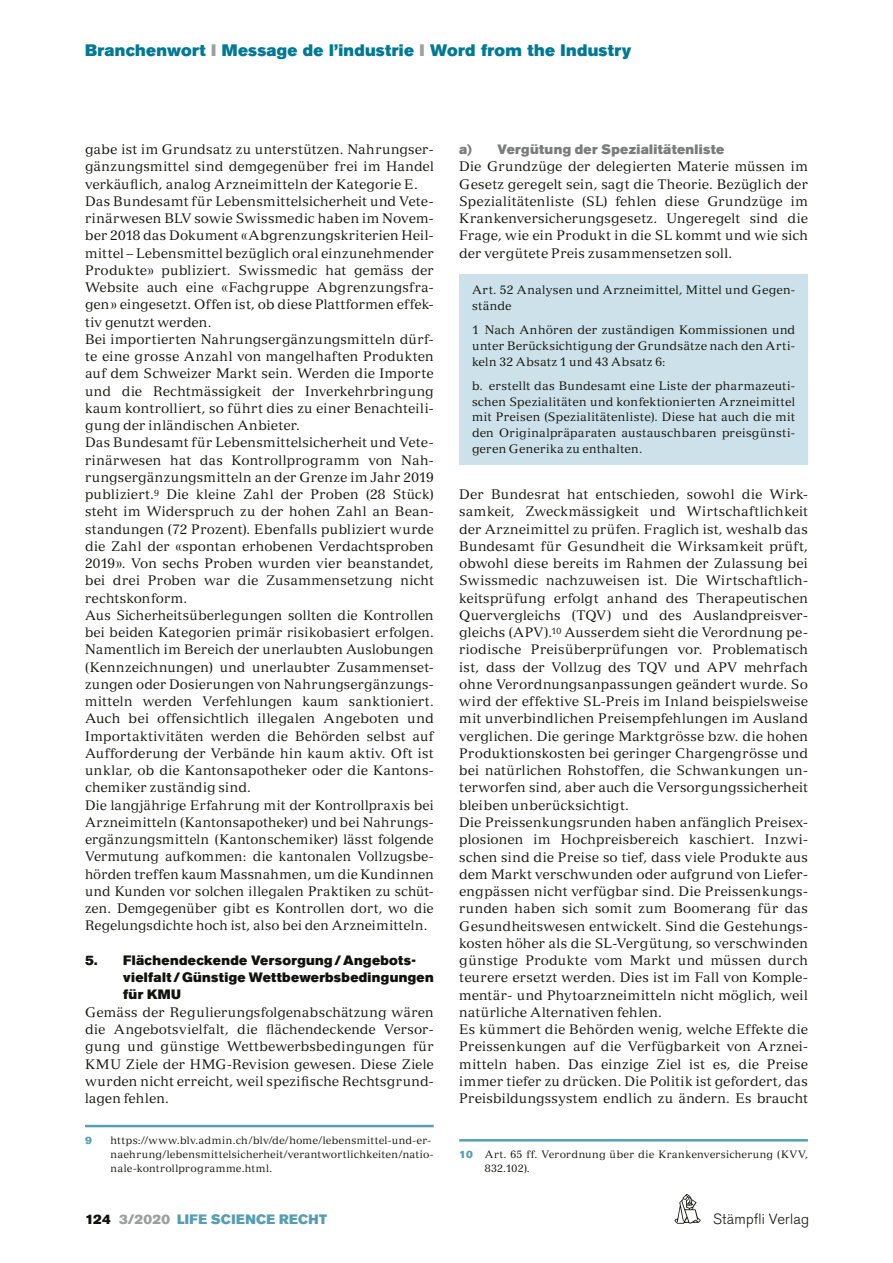
<style>
.page{position:relative;width:893px;height:1263px;background:#fff}
.page>*{position:absolute;margin:0;border:0;box-sizing:border-box;transform-origin:0 0}
.t1{font:16.5px "Akzidenz Grotesk BE Super";letter-spacing:.015em;color:#007994}
.t2{font:300 14.7px "Akzidenz Grotesk BE";letter-spacing:.015em;color:#12120d}
.t3{font:13.5px/17.2px "Versailles LT Std";letter-spacing:.01em;color:#12120d}
.t4{font:13.5px/17.2px "Akzidenz Grotesk BE Super";letter-spacing:.025em;color:#12120d}
.t5{font:13.5px "Akzidenz Grotesk BE Super";letter-spacing:.025em;color:#7b7d7c}
.t6{font:13.5px "Akzidenz Grotesk BE Super";letter-spacing:.025em;color:#559eb2}
.t7{font:12px/15.8px "Versailles LT Std";letter-spacing:.02em;color:#12120d;text-align:justify}
.t8{font:10.5px/14.2px "Versailles LT Std";letter-spacing:.02em;color:#12120d}
.t9{font:10.5px "Akzidenz Grotesk BE Super";color:#559eb2}
.s1{color:#9d9e9e}
.s2{font-family:"Akzidenz Grotesk BE Super";color:#559eb2}
.s3{color:#12120d}
</style>
<div class="page">
<svg style="left:674px;top:1194px;width:27px;height:30px"></svg>
<hr style="left:85px;top:1125px;width:349px;height:2px;background:#559eb2">
<div style="left:459px;top:275px;width:349px;height:190px;background:#cce1e9"></div>
<hr style="left:459px;top:1139px;width:349px;height:2px;background:#559eb2">
<p class="t1" style="left:85px;top:40px;width:548px">Branchenwort <span class="s1">I</span> Message de l’industrie <span class="s1">I</span> Word from the Industry</p>
<p class="t3" style="left:85px;top:141px;width:350px">gabe ist im Grundsatz zu unterstützen. Nahrungser&shy;gänzungsmittel sind demgegenüber frei im Handel verkäuflich, analog Arzneimitteln der Kategorie E.<br>Das Bundesamt für Lebensmittelsicherheit und Vete&shy;rinärwesen BLV sowie Swissmedic haben im Novem&shy;ber 2018 das Dokument «Abgrenzungskriterien Heil&shy;mittel – Lebensmittel bezüglich oral einzunehmender Produkte» publiziert. Swissmedic hat gemäss der Website auch eine «Fachgruppe Abgrenzungsfra&shy;gen» eingesetzt. Offen ist, ob diese Plattformen effek&shy;tiv genutzt werden.<br>Bei importierten Nahrungsergänzungsmitteln dürf&shy;te eine grosse Anzahl von mangelhaften Produkten auf dem Schweizer Markt sein. Werden die Importe und die Rechtmässigkeit der Inverkehrbringung kaum kontrolliert, so führt dies zu einer Benachteili&shy;gung der inländischen Anbieter.<br>Das Bundesamt für Lebensmittelsicherheit und Vete&shy;rinärwesen hat das Kontrollprogramm von Nah&shy;rungsergänzungsmitteln an der Grenze im Jahr 2019 publiziert.<sup>9</sup> Die kleine Zahl der Proben (28 Stück) steht im Widerspruch zu der hohen Zahl an Bean&shy;standungen (72 Prozent). Ebenfalls publiziert wurde die Zahl der «spontan erhobenen Verdachtsproben 2019». Von sechs Proben wurden vier beanstandet, bei drei Proben war die Zusammensetzung nicht rechtskonform.<br>Aus Sicherheitsüberlegungen sollten die Kontrollen bei beiden Kategorien primär risikobasiert erfolgen.<br>Namentlich im Bereich der unerlaubten Auslobungen (Kennzeichnungen) und unerlaubter Zusammenset&shy;zungen oder Dosierungen von Nahrungsergänzungs&shy;mitteln werden Verfehlungen kaum sanktioniert.<br>Auch bei offensichtlich illegalen Angeboten und Importaktivitäten werden die Behörden selbst auf Aufforderung der Verbände hin kaum aktiv. Oft ist unklar, ob die Kantonsapotheker oder die Kantons&shy;chemiker zuständig sind.<br>Die langjährige Erfahrung mit der Kontrollpraxis bei Arzneimitteln (Kantonsapotheker) und bei Nahrungs&shy;ergänzungsmitteln (Kantonschemiker) lässt folgende Vermutung aufkommen: die kantonalen Vollzugsbe&shy;hörden treffen kaum Massnahmen, um die Kundinnen und Kunden vor solchen illegalen Praktiken zu schüt&shy;zen. Demgegenüber gibt es Kontrollen dort, wo die Regelungsdichte hoch ist, also bei den Arzneimitteln.</p>
<p class="t4" style="left:123px;top:952px;width:312px;text-indent:-38px">5. Flächendeckende Versorgung / Angebots&shy;vielfalt / Günstige Wettbewerbsbedingungen für KMU</p>
<p class="t3" style="left:85px;top:1003px;width:350px;text-align:justify">Gemäss der Regulierungsfolgenabschätzung wären die Angebotsvielfalt, die flächendeckende Versor&shy;gung und günstige Wettbewerbsbedingungen für KMU Ziele der HMG-Revision gewesen. Diese Ziele wurden nicht erreicht, weil spezifische Rechtsgrund&shy;lagen fehlen.</p>
<p class="t9" style="left:85px;top:1134px;width:8px">9</p>
<p class="t8" style="left:111px;top:1133px;width:325px">https://www.blv.admin.ch/blv/de/home/lebensmittel-und-er&shy;naehrung/lebensmittelsicherheit/verantwortlichkeiten/natio&shy;nale-kontrollprogramme.html.</p>
<p class="t5" style="left:459px;top:142px;width:266px">a) Vergütung der Spezialitätenliste</p>
<p class="t3" style="left:459px;top:158px;width:350px;text-align:justify">Die Grundzüge der delegierten Materie müssen im Gesetz geregelt sein, sagt die Theorie. Bezüglich der Spezialitätenliste (SL) fehlen diese Grundzüge im Krankenversicherungsgesetz. Ungeregelt sind die Frage, wie ein Produkt in die SL kommt und wie sich der vergütete Preis zusammensetzen soll.</p>
<p class="t7" style="left:472px;top:282px;width:325px">Art. 52 Analysen und Arzneimittel, Mittel und Gegen&shy;stände</p>
<p class="t7" style="left:472px;top:322px;width:325px">1 Nach Anhören der zuständigen Kommissionen und unter Berücksichtigung der Grundsätze nach den Arti&shy;keln 32 Absatz 1 und 43 Absatz 6:</p>
<p class="t7" style="left:472px;top:378px;width:325px">b. erstellt das Bundesamt eine Liste der pharmazeuti&shy;schen Spezialitäten und konfektionierten Arzneimittel mit Preisen (Spezialitätenliste). Diese hat auch die mit den Originalpräparaten austauschbaren preisgünsti&shy;geren Generika zu enthalten.</p>
<p class="t3" style="left:459px;top:486px;width:350px">Der Bundesrat hat entschieden, sowohl die Wirk&shy;samkeit, Zweckmässigkeit und Wirtschaftlichkeit der Arzneimittel zu prüfen. Fraglich ist, weshalb das Bundesamt für Gesundheit die Wirksamkeit prüft, obwohl diese bereits im Rahmen der Zulassung bei Swissmedic nachzuweisen ist. Die Wirtschaftlich&shy;keitsprüfung erfolgt anhand des Therapeutischen Quervergleichs (TQV) und des Auslandpreisver&shy;gleichs (APV).<sup>10</sup> Ausserdem sieht die Verordnung pe&shy;riodische Preisüberprüfungen vor. Problematisch ist, dass der Vollzug des TQV und APV mehrfach ohne Verordnungsanpassungen geändert wurde. So wird der effektive SL-Preis im Inland beispielsweise mit unverbindlichen Preisempfehlungen im Ausland verglichen. Die geringe Marktgrösse bzw. die hohen Produktionskosten bei geringer Chargengrösse und bei natürlichen Rohstoffen, die Schwankungen un&shy;terworfen sind, aber auch die Versorgungssicherheit bleiben unberücksichtigt.<br>Die Preissenkungsrunden haben anfänglich Preisex&shy;plosionen im Hochpreisbereich kaschiert. Inzwi&shy;schen sind die Preise so tief, dass viele Produkte aus dem Markt verschwunden oder aufgrund von Liefer&shy;engpässen nicht verfügbar sind. Die Preissenkungs&shy;runden haben sich somit zum Boomerang für das Gesundheitswesen entwickelt. Sind die Gestehungs&shy;kosten höher als die SL-Vergütung, so verschwinden günstige Produkte vom Markt und müssen durch teurere ersetzt werden. Dies ist im Fall von Komple&shy;mentär- und Phytoarzneimitteln nicht möglich, weil natürliche Alternativen fehlen.<br>Es kümmert die Behörden wenig, welche Effekte die Preissenkungen auf die Verfügbarkeit von Arznei&shy;mitteln haben. Das einzige Ziel ist es, die Preise immer tiefer zu drücken. Die Politik ist gefordert, das Preisbildungssystem endlich zu ändern. Es braucht</p>
<p class="t8" style="left:485px;top:1147px;width:325px;text-indent:-26px"><span class="s2">10</span> Art. 65 ff. Verordnung über die Krankenversicherung (KVV,<br>832.102).</p>
<p class="t6" style="left:85px;top:1211px;width:243px"><span class="s3">124</span> <span class="s1">3/2020</span> LIFE SCIENCE RECHT</p>
<p class="t2" style="left:713px;top:1210px;width:97px">Stämpfli Verlag</p>
</div>
